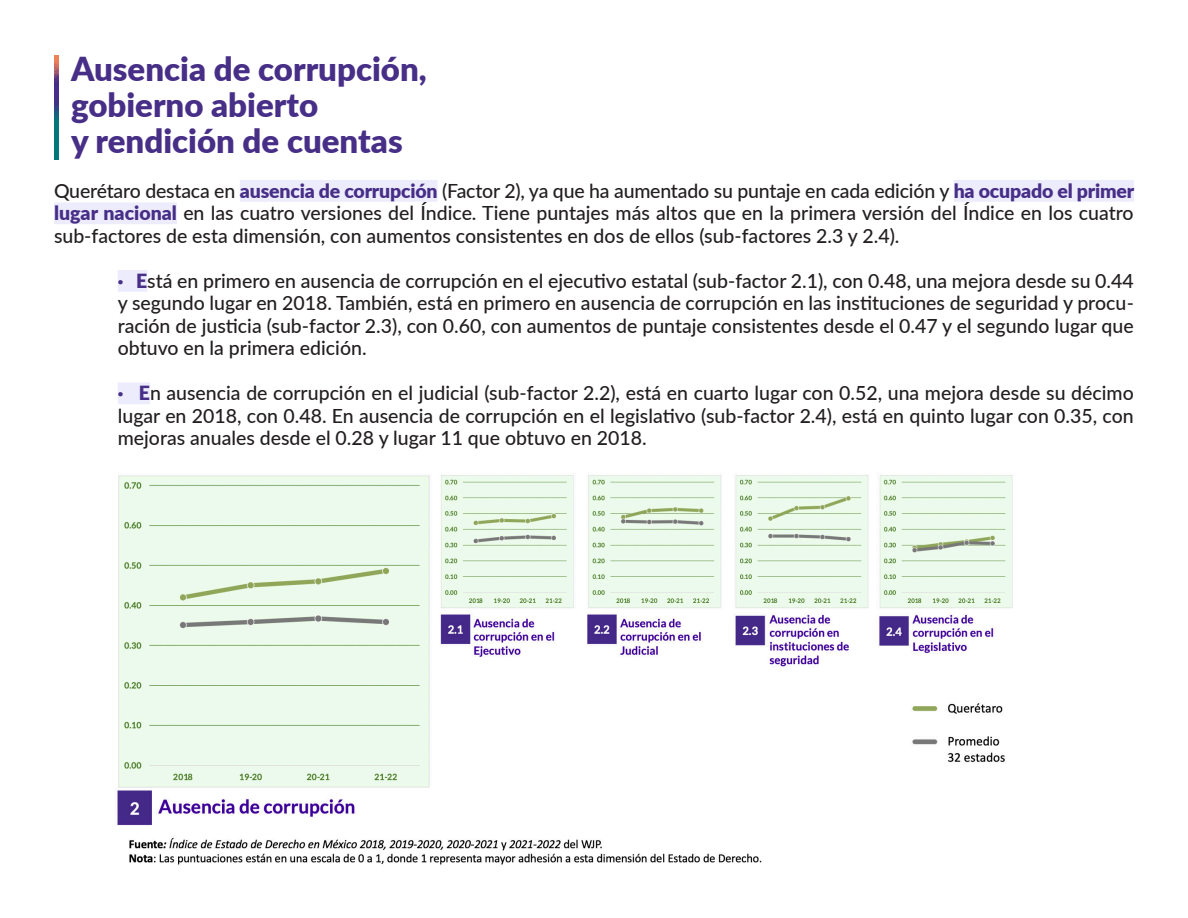
<style>
.page{position:relative;width:1188px;height:918px;background:#fff}
.page>*{position:absolute;margin:0;border:0;box-sizing:border-box;transform-origin:0 0}
.Sub-títulos{font:900 33px/36px "Lato";color:#472e87}
.Bullets{font:500 19.5px/22.5px "Lato";color:#231f20;text-align:justify}
.Párrafos{font:500 19.5px/22.5px "Lato";color:#231f20;text-align:justify}
.s1{font-weight:900;color:#472e87}
</style>
<div class="page">
<div style="left:240px;top:180px;width:198px;height:22px;background:#ececfd"></div>
<div style="left:954px;top:180px;width:180px;height:22px;background:#ececfd"></div>
<div style="left:54px;top:202px;width:123px;height:22px;background:#ececfd"></div>
<div style="left:118px;top:270px;width:29px;height:22px;background:#ececfd"></div>
<div style="left:118px;top:382px;width:32px;height:22px;background:#ececfd"></div>
<img style="left:54px;top:55px;width:4px;height:104px">
<img style="left:116px;top:475px;width:897px;height:390px">
<div style="left:828px;top:817px;width:192px;height:47px;background:#fff"></div>
<p class="Sub-títulos" style="left:71px;top:49px;width:357px">Ausencia de corrupción, gobierno abierto<br>y rendición de cuentas</p>
<p class="Párrafos" style="left:54px;top:178px;width:1082px">Querétaro destaca en <span class="s1">ausencia de corrupción</span> (Factor 2), ya que ha aumentado su puntaje en cada edición y <span class="s1">ha ocupado el primer lugar nacional</span> en las cuatro versiones del Índice. Tiene puntajes más altos que en la primera versión del Índice en los cuatro sub-factores de esta dimensión, con aumentos consistentes en dos de ellos (sub-factores 2.3 y 2.4).</p>
<p class="Bullets" style="left:118px;top:268px;width:1018px"><span class="s1">· E</span>stá en primero en ausencia de corrupción en el ejecutivo estatal (sub-factor 2.1), con 0.48, una mejora desde su 0.44 y segundo lugar en 2018. También, está en primero en ausencia de corrupción en las instituciones de seguridad y procu&shy;ración de justicia (sub-factor 2.3), con 0.60, con aumentos de puntaje consistentes desde el 0.47 y el segundo lugar que obtuvo en la primera edición.</p>
<p class="Bullets" style="left:118px;top:381px;width:1018px"><span class="s1">· E</span>n ausencia de corrupción en el judicial (sub-factor 2.2), está en cuarto lugar con 0.52, una mejora desde su décimo lugar en 2018, con 0.48. En ausencia de corrupción en el legislativo (sub-factor 2.4), está en quinto lugar con 0.35, con mejoras anuales desde el 0.28 y lugar 11 que obtuvo en 2018.</p>
</div>
